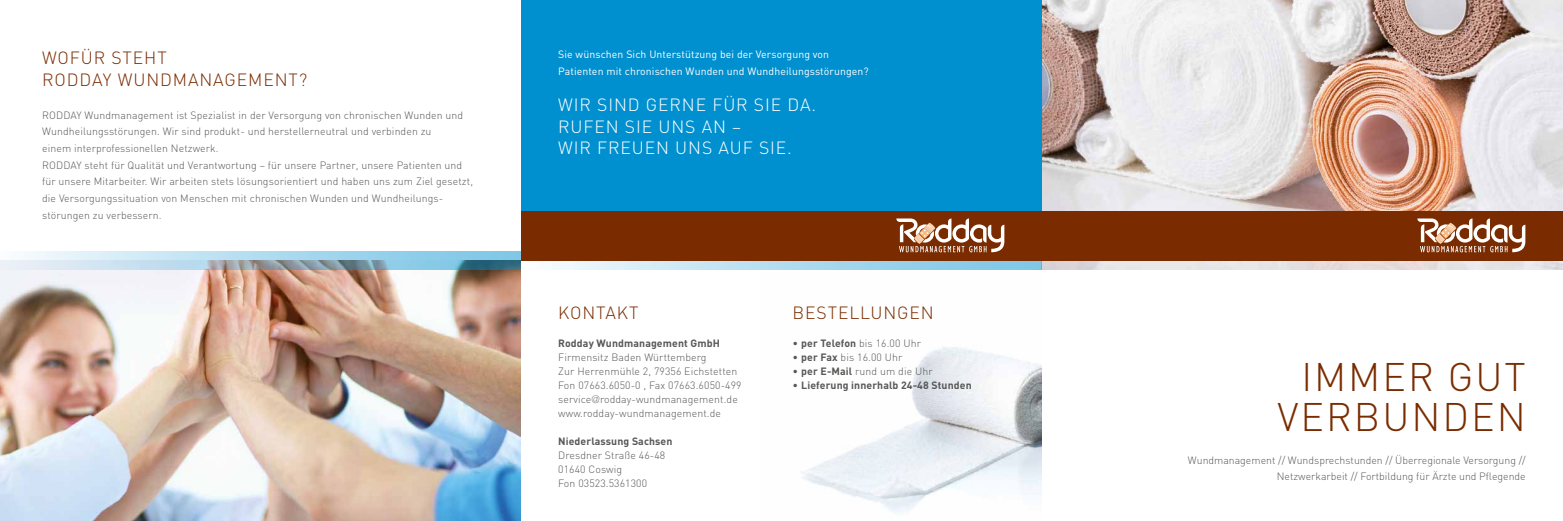
<style>
.page{position:relative;width:1563px;height:521px;background:#fff}
.page>*{position:absolute;margin:0;border:0;box-sizing:border-box;transform-origin:0 0}
.t1{font:300 39.38px/39.4px "DIN";letter-spacing:.05em;color:#7a2c00;text-align:right}
.t2{font:300 17.5px/21.9px "DIN";letter-spacing:.05em;color:#fff}
.t3{font:300 17.5px/21.9px "DIN";letter-spacing:.05em;color:#7a2c00}
.t4{font:300 10.5px/14px "DIN";letter-spacing:.01em;color:#575756}
.t5{font:10.5px/16.6px "DIN";letter-spacing:.01em;color:#fff}
.t6{font:700 10.5px "DIN";letter-spacing:.01em;color:#575756}
.s1{font-family:"Helvetica Neue";font-weight:100}
.s2{font-weight:700}
.s3{font-weight:300}
</style>
<div class="page">
<img style="left:801px;top:347px;width:241px;height:168px">
<img style="left:1042px;top:0;width:521px;height:270px">
<div style="left:521px;top:0;width:521px;height:260px;background:#0090d0"></div>
<div style="left:521px;top:251px;width:521px;height:19px;background:linear-gradient(to right,#f7fbfd,#75c2e5)"></div>
<div style="left:521px;top:211px;width:521px;height:49px;background:#7a2c00"></div>
<svg style="left:896px;top:218px;width:108px;height:34px"></svg>
<div style="left:1042px;top:211px;width:521px;height:49px;background:#7a2c00"></div>
<svg style="left:1417px;top:218px;width:108px;height:34px"></svg>
<img style="left:0;top:270px;width:521px;height:251px">
<svg style="left:0;top:251px;width:521px;height:19px;background:#a7cada"></svg>
<h2 class="t3" style="left:42px;top:46px;width:267px">WOFÜR STEHT<br>RODDAY WUNDMANAGEMENT?</h2>
<p class="t4" style="left:42px;top:107px;width:432px;line-height:16.6px">RODDAY Wundmanagement ist Spezialist in der Versorgung von chronischen Wunden und Wundheilungsstörungen. Wir sind produkt- und herstellerneutral und verbinden zu<br>einem interprofessionellen Netzwerk.<br>RODDAY steht für Qualität und Verantwortung – für unsere Partner, unsere Patienten und für unsere Mitarbeiter. Wir arbeiten stets lösungsorientiert und haben uns zum Ziel gesetzt, die Versorgungssituation von Menschen mit chronischen Wunden und Wundheilungs&shy;störungen zu verbessern.</p>
<p class="t5" style="left:558px;top:46px;width:312px">Sie wünschen Sich Unterstützung bei der Versorgung von<br>Patienten mit chronischen Wunden und Wundheilungsstörungen?</p>
<h2 class="t2" style="left:558px;top:93px;width:259px">WIR SIND GERNE FÜR SIE DA.<br>RUFEN SIE UNS AN –<br>WIR FREUEN UNS AUF SIE.</h2>
<h2 class="t3" style="left:558px;top:301px;width:82px">KONTAKT</h2>
<p class="t6" style="left:558px;top:336px;width:163px">Rodday Wundmanagement GmbH</p>
<p class="t4" style="left:558px;top:350px;width:185px">Firmensitz Baden Württemberg<br>Zur Herrenmühle 2, 79356 Eichstetten Fon 07663.6050-0 , Fax 07663.6050-499 service<span class="s1">@</span>rodday-wundmanagement.de www.rodday-wundmanagement.de</p>
<p class="t6" style="left:558px;top:434px;width:116px">Niederlassung Sachsen</p>
<p class="t4" style="left:558px;top:448px;width:109px">Dresdner Straße 46-48<br>01640 Coswig<br>Fon 03523.5361300</p>
<h2 class="t3" style="left:792px;top:301px;width:143px">BESTELLUNGEN</h2>
<p class="t4" style="left:792px;top:336px;width:130px">• <span class="s2">per Telefon</span> bis 16.00 Uhr</p>
<p class="t4" style="left:792px;top:350px;width:111px">• <span class="s2">per Fax</span> bis 16.00 Uhr</p>
<p class="t4" style="left:792px;top:364px;width:141px">• <span class="s2">per E-Mail</span> rund um die Uhr</p>
<p class="t6" style="left:792px;top:378px;width:180px"><span class="s3">•</span> Lieferung innerhalb 24-48 Stunden</p>
<h1 class="t1" style="left:1277px;top:357px;width:250px">IMMER GUT<br>VERBUNDEN</h1>
<p class="t4" style="left:1188px;top:452px;width:339px;line-height:15.8px;text-align:right">Wundmanagement // Wundsprechstunden // Überregionale Versorgung //<br>Netzwerkarbeit // Fortbildung für Ärzte und Pflegende</p>
</div>
